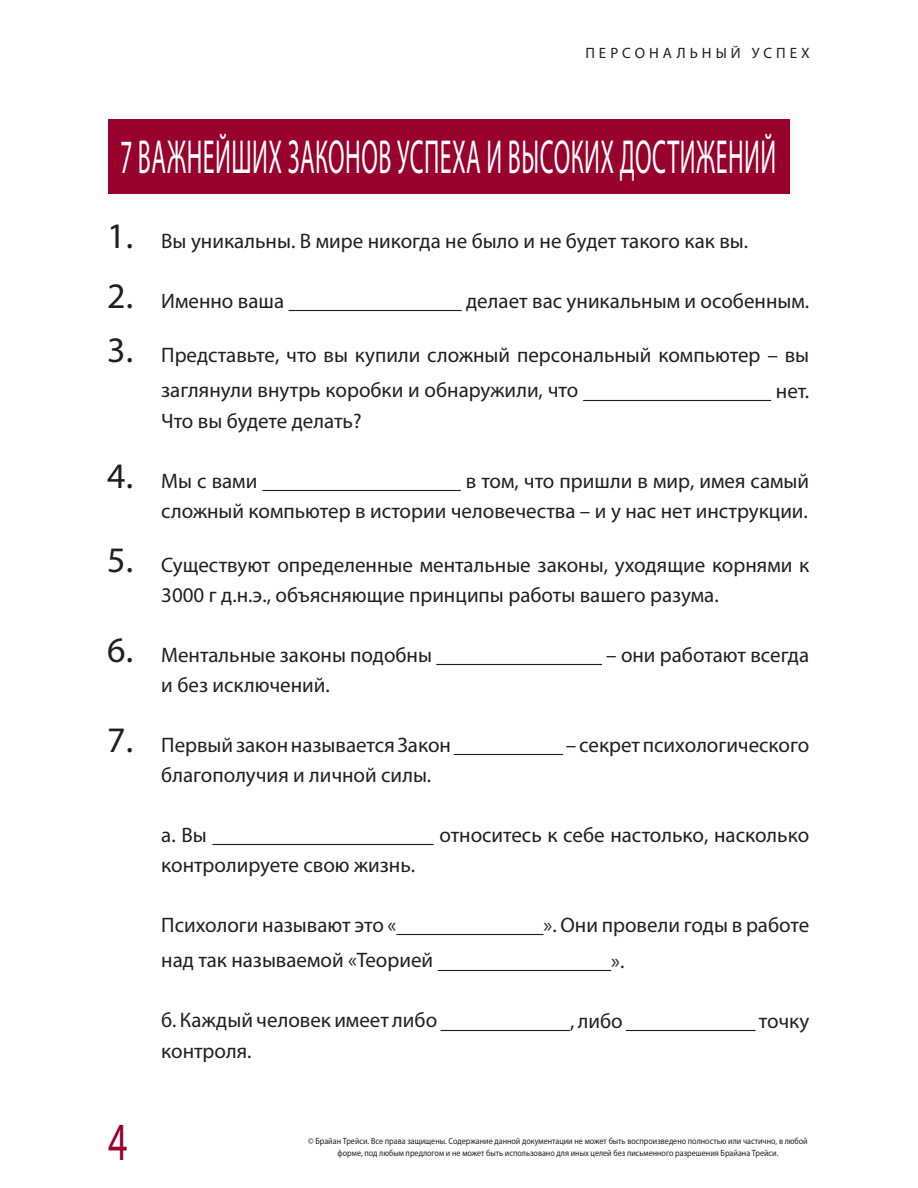
<style>
.page{position:relative;width:918px;height:1188px;background:#fff}
.page>*{position:absolute;margin:0;border:0;box-sizing:border-box;transform-origin:0 0}
.t1{font:54px "Myriad Pro";color:#98012d;scale:.7 1}
.t2{font:48px "Myriad Pro";letter-spacing:.06em;color:#fff;scale:.5 1}
.t3{font:21px/30px "Myriad Pro";color:#231f20}
.t4{font:15px "Myriad Pro";letter-spacing:.27em;color:#231f20}
.t5{font:9px "Myriad Pro";color:#231f20;scale:.9 1}
.s1{font-size:36px}
</style>
<div class="page">
<div style="left:109px;top:119px;width:681px;height:75px;background:#98012d"></div>
<hr style="left:289px;top:310px;width:173px;height:1px;background:#231f20">
<hr style="left:583px;top:400px;width:188px;height:1px;background:#231f20">
<hr style="left:262px;top:490px;width:199px;height:1px;background:#231f20">
<hr style="left:436px;top:664px;width:166px;height:1px;background:#231f20">
<hr style="left:454px;top:754px;width:109px;height:1px;background:#231f20">
<hr style="left:212px;top:844px;width:222px;height:1px;background:#231f20">
<hr style="left:396px;top:934px;width:148px;height:1px;background:#231f20">
<hr style="left:438px;top:970px;width:173px;height:1px;background:#231f20">
<hr style="left:441px;top:1030px;width:129px;height:1px;background:#231f20">
<hr style="left:626px;top:1030px;width:129px;height:1px;background:#231f20">
<p class="t4" style="left:585px;top:43px;width:226px">персональный успех</p>
<h2 class="t2" style="left:120px;top:127px;width:1313px">7 важнейших законов успеха и высоких достижений</h2>
<p class="t3" style="left:107px;top:225px;width:642px"><span class="s1">1.</span> Вы уникальны. В мире никогда не было и не будет такого как вы.</p>
<p class="t3" style="left:107px;top:285px;width:178px"><span class="s1">2.</span> Именно ваша</p>
<p class="t3" style="left:466px;top:285px;width:345px">делает вас уникальным и особенным.</p>
<p class="t3" style="left:161px;top:336px;width:649px;line-height:36px;text-indent:-54px"><span class="s1">3.</span> П редставьте, что вы купили сложный персональный компьютер – вы заглянули внутрь коробки и обнаружили, что</p>
<p class="t3" style="left:776px;top:375px;width:35px">нет.</p>
<p class="t3" style="left:161px;top:405px;width:202px">Что вы будете делать?</p>
<p class="t3" style="left:107px;top:465px;width:152px"><span class="s1">4.</span> Мы с вами</p>
<p class="t3" style="left:161px;top:465px;width:649px;text-align:right">в том, что пришли в мир, имея самый<br>сложный компьютер в истории человечества – и у нас нет инструкции.</p>
<p class="t3" style="left:161px;top:549px;width:650px;text-indent:-54px"><span class="s1">5.</span> Существуют определенные ментальные законы, уходящие корнями к<br>3000 г д.н.э., объясняющие принципы работы вашего разума.</p>
<p class="t3" style="left:107px;top:639px;width:326px"><span class="s1">6.</span> Ментальные законы подобны</p>
<p class="t3" style="left:606px;top:639px;width:204px">– они работают всегда</p>
<p class="t3" style="left:161px;top:669px;width:170px">и без исключений.</p>
<p class="t3" style="left:107px;top:729px;width:345px"><span class="s1">7.</span> Первый закон называется Закон</p>
<p class="t3" style="left:566px;top:729px;width:245px">– секрет психологического</p>
<p class="t3" style="left:161px;top:759px;width:272px">благополучия и личной силы.</p>
<p class="t3" style="left:161px;top:819px;width:47px">а. Вы</p>
<p class="t3" style="left:439px;top:819px;width:371px">относитесь к себе настолько, насколько</p>
<p class="t3" style="left:161px;top:849px;width:255px">контролируете свою жизнь.</p>
<p class="t3" style="left:107px;top:909px;width:34px">П</p>
<p class="t3" style="left:175px;top:909px;width:223px">сихологи называют это «</p>
<p class="t3" style="left:544px;top:909px;width:267px">». Они провели годы в работе</p>
<p class="t3" style="left:161px;top:945px;width:274px">над так называемой «Теорией</p>
<p class="t3" style="left:611px;top:945px;width:15px">».</p>
<h1 class="t1" style="left:108px;top:1109px;width:29px">4</h1>
<p class="t3" style="left:161px;top:1005px;width:277px">б. Каждый человек имеет либо</p>
<p class="t3" style="left:570px;top:1005px;width:54px">, либо</p>
<p class="t3" style="left:759px;top:1005px;width:52px">точку</p>
<p class="t3" style="left:161px;top:1035px;width:92px">контроля.</p>
<p class="t5" style="left:308px;top:1135px;width:557px">© Брайан Трейси. Все права защищены. Содержание данной документации не может быть воспроизведено полностью или частично, в любой</p>
<p class="t5" style="left:338px;top:1147px;width:491px">форме, под любым предлогом и не может быть использовано для иных целей без письменного разрешения Брайана Трейси.</p>
</div>
